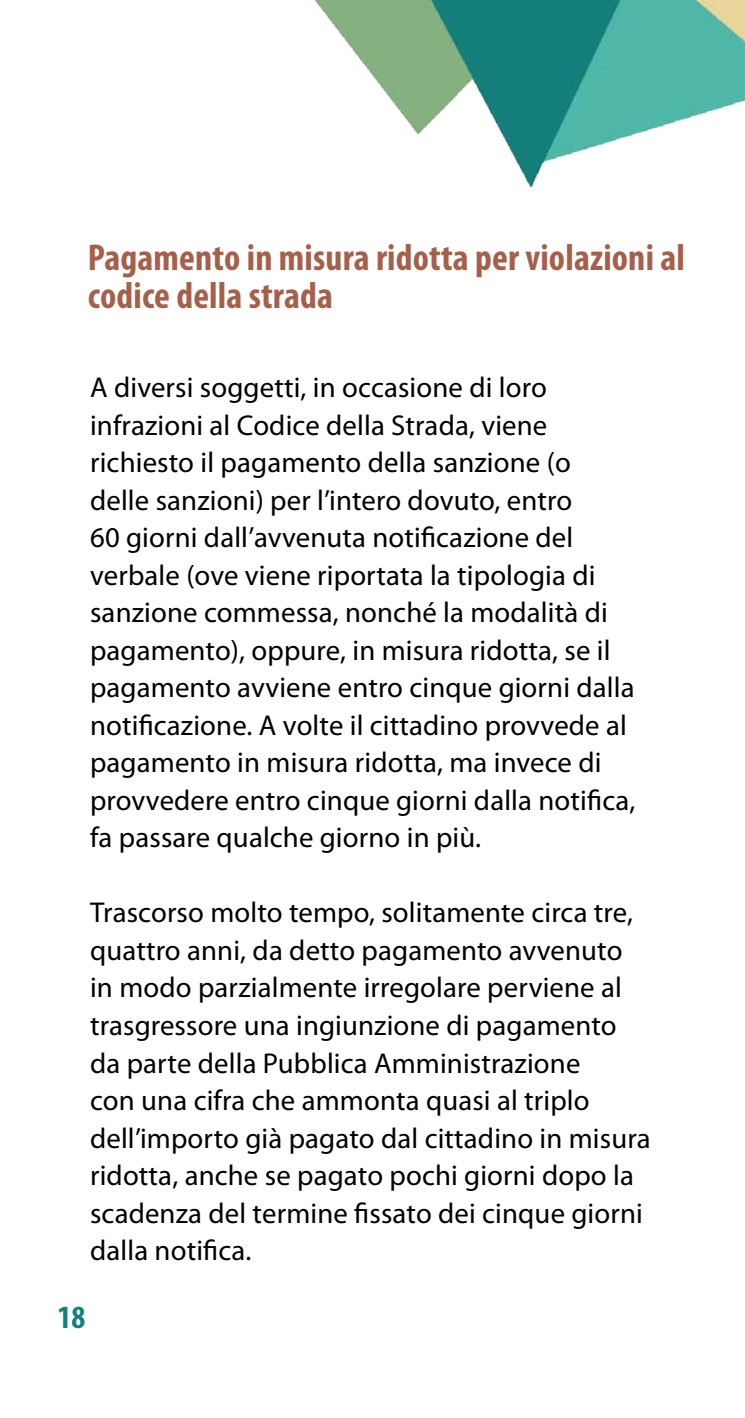
<style>
.page{position:relative;width:745px;height:1418px;background:#fff}
.page>*{position:absolute;margin:0;border:0;box-sizing:border-box;transform-origin:0 0}
.t1{font:700 condensed 37.5px/37.5px "Myriad Pro";letter-spacing:.005em;color:#a6604a}
.t2{font:700 condensed 32.5px "Myriad Pro";color:#147f7b}
.t3{font:28.75px/37.5px "Myriad Pro";letter-spacing:.005em;color:#000}
</style>
<div class="page">
<img style="left:314px;top:0;width:430px;height:186px">
<h1 class="t1" style="left:88px;top:238px;width:598px">Pagamento in misura ridotta per violazioni al codice della strada</h1>
<p class="t3" style="left:90px;top:368px;width:546px">A diversi soggetti, in occasione di loro infrazioni al Codice della Strada, viene richiesto il pagamento della sanzione (o delle sanzioni) per l’intero dovuto, entro<br>60 giorni dall’avvenuta notificazione del verbale (ove viene riportata la tipologia di sanzione commessa, nonché la modalità di pagamento), oppure, in misura ridotta, se il pagamento avviene entro cinque giorni dalla notificazione. A volte il cittadino provvede al pagamento in misura ridotta, ma invece di provvedere entro cinque giorni dalla notifica, fa passare qualche giorno in più.</p>
<p class="t3" style="left:90px;top:893px;width:561px">Trascorso molto tempo, solitamente circa tre, quattro anni, da detto pagamento avvenuto in modo parzialmente irregolare perviene al trasgressore una ingiunzione di pagamento da parte della Pubblica Amministrazione<br>con una cifra che ammonta quasi al triplo dell’importo già pagato dal cittadino in misura ridotta, anche se pagato pochi giorni dopo la scadenza del termine fissato dei cinque giorni dalla notifica.</p>
<p class="t2" style="left:57px;top:1296px;width:29px">18</p>
</div>
